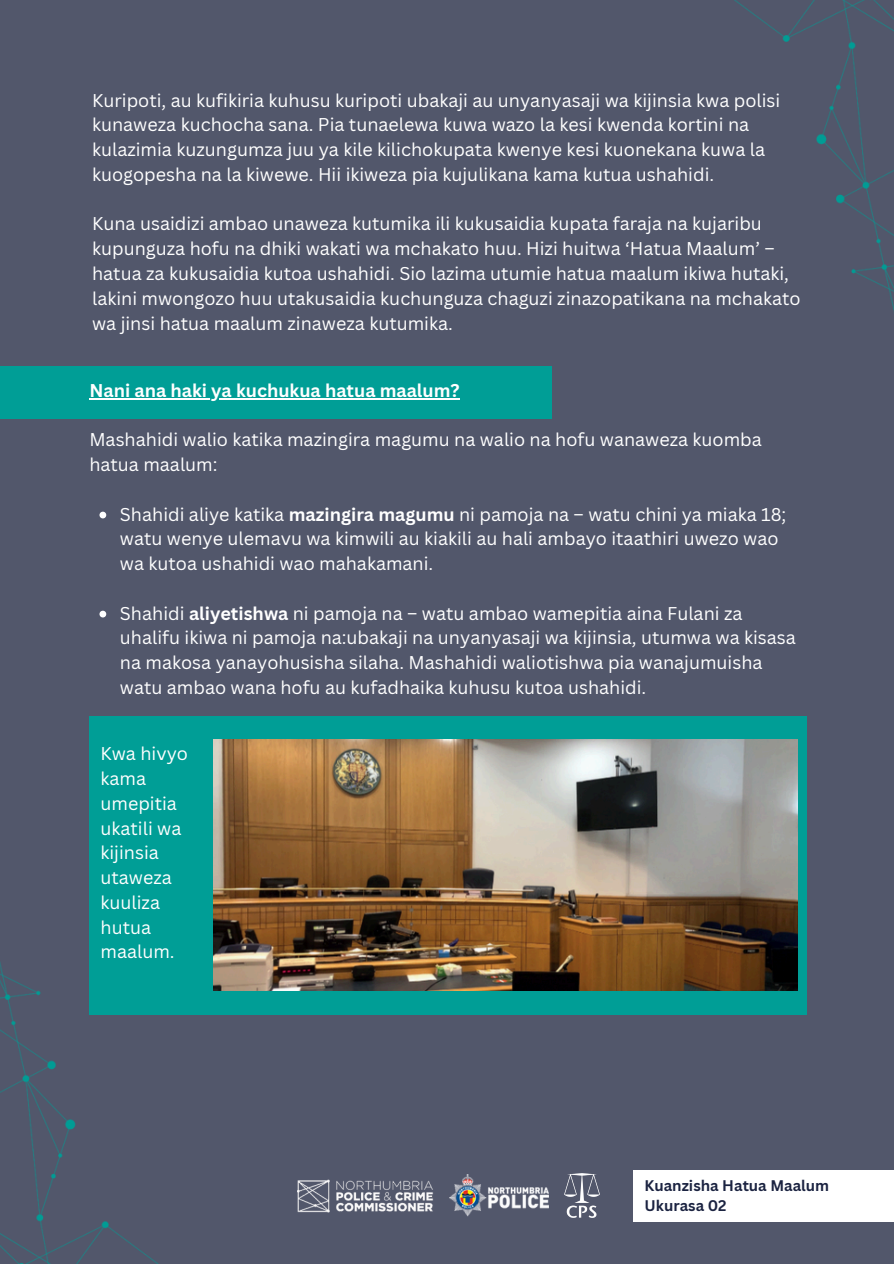
<style>
.page{position:relative;width:894px;height:1264px;background:#fff}
.page>*{position:absolute;margin:0;border:0;box-sizing:border-box;transform-origin:0 0}
.t1{font:18px/24.8px "Canva Sans";color:#fff}
.t2{font:700 18px "Canva Sans";color:#fff}
.t3{font:700 15px "Canva Sans";color:#1b2341}
.s1{font-weight:700}
</style>
<div class="page">
<div style="left:0;top:0;width:893px;height:1263px;background:#52576b"></div>
<img style="left:564px;top:1173px;width:35px;height:44px">
<div style="left:632px;top:1170px;width:261px;height:51px;background:#fff"></div>
<img style="left:0;top:962px;width:162px;height:301px">
<div style="left:0;top:366px;width:551px;height:53px;background:#009e96"></div>
<hr style="left:89px;top:398px;width:371px;height:1px;background:#fff">
<svg style="left:99px;top:511px;width:7px;height:7px"></svg>
<svg style="left:99px;top:610px;width:7px;height:7px"></svg>
<img style="left:734px;top:0;width:159px;height:307px">
<div style="left:89px;top:716px;width:717px;height:298px;background:#009e96"></div>
<img style="left:214px;top:739px;width:582px;height:251px">
<img style="left:449px;top:1174px;width:99px;height:42px">
<img style="left:298px;top:1179px;width:136px;height:34px">
<h2 class="t1" style="left:92px;top:87px;width:689px">Kuripoti, au kufikiria kuhusu kuripoti ubakaji au unyanyasaji wa kijinsia kwa polisi kunaweza kuchocha sana. Pia tunaelewa kuwa wazo la kesi kwenda kortini na kulazimia kuzungumza juu ya kile kilichokupata kwenye kesi kuonekana kuwa la kuogopesha na la kiwewe. Hii ikiweza pia kujulikana kama kutua ushahidi.</h2>
<p class="t1" style="left:92px;top:211px;width:710px">Kuna usaidizi ambao unaweza kutumika ili kukusaidia kupata faraja na kujaribu kupunguza hofu na dhiki wakati wa mchakato huu. Hizi huitwa ‘Hatua Maalum’ – hatua za kukusaidia kutoa ushahidi. Sio lazima utumie hatua maalum ikiwa hutaki, lakini mwongozo huu utakusaidia kuchunguza chaguzi zinazopatikana na mchakato wa jinsi hatua maalum zinaweza kutumika.</p>
<p class="t2" style="left:89px;top:377px;width:371px">Nani ana haki ya kuchukua hatua maalum?</p>
<h2 class="t1" style="left:89px;top:427px;width:673px">Mashahidi walio katika mazingira magumu na walio na hofu wanaweza kuomba hatua maalum:</h2>
<h2 class="t1" style="left:120px;top:501px;width:667px">Shahidi aliye katika <span class="s1">mazingira magumu</span> ni pamoja na – watu chini ya miaka 18; watu wenye ulemavu wa kimwili au kiakili au hali ambayo itaathiri uwezo wao wa kutoa ushahidi wao mahakamani.</h2>
<h1 class="t1" style="left:120px;top:600px;width:677px">Shahidi <span class="s1">aliyetishwa</span> ni pamoja na – watu ambao wamepitia aina Fulani za uhalifu ikiwa ni pamoja na:ubakaji na unyanyasaji wa kijinsia, utumwa wa kisasa na makosa yanayohusisha silaha. Mashahidi waliotishwa pia wanajumuisha watu ambao wana hofu au kufadhaika kuhusu kutoa ushahidi.</h1>
<p class="t1" style="left:100px;top:741px;width:89px">Kwa hivyo kama umepitia ukatili wa kijinsia utaweza kuuliza hutua maalum.</p>
<p class="t3" style="left:644px;top:1174px;width:186px">Kuanzisha Hatua Maalum</p>
<h2 class="t3" style="left:644px;top:1194px;width:83px">Ukurasa 02</h2>
</div>
